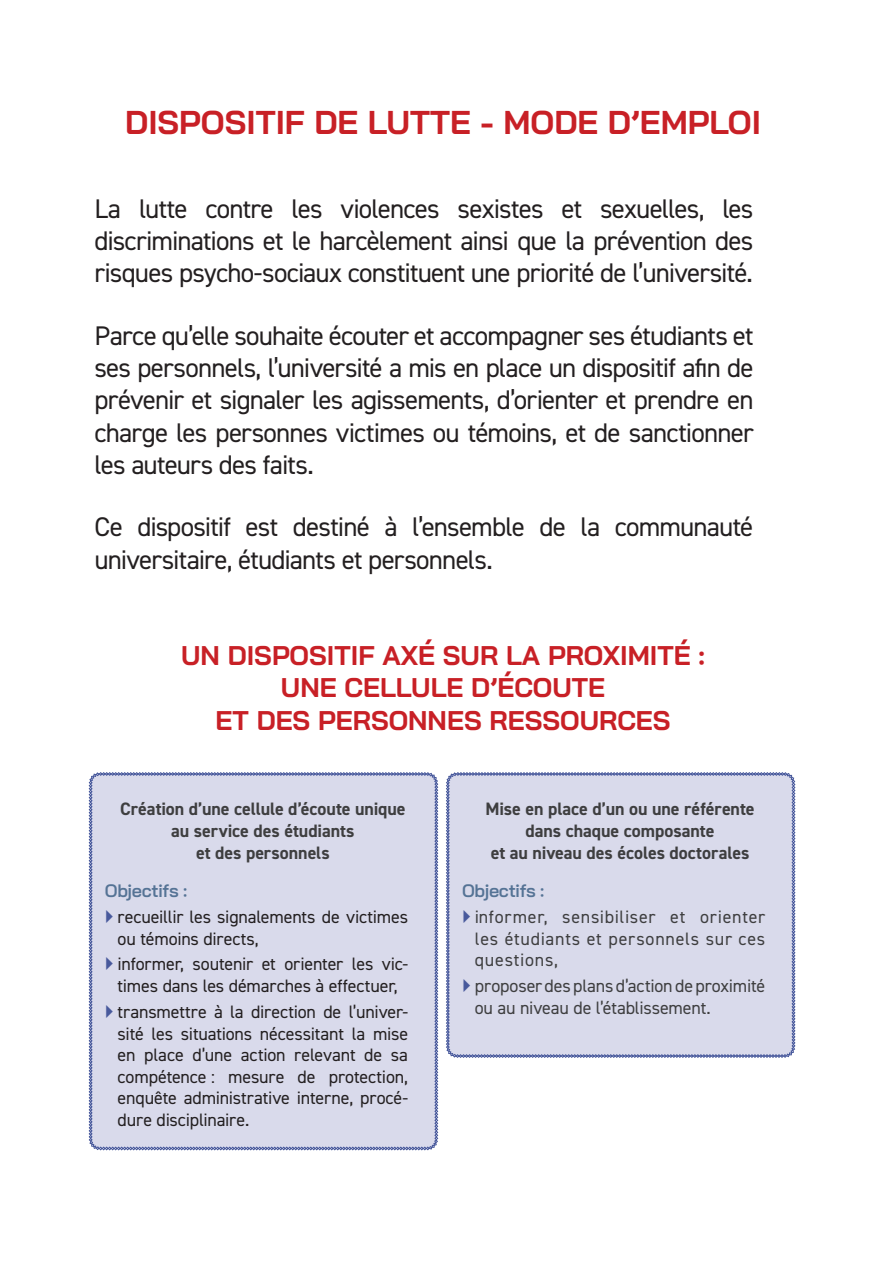
<style>
.page{position:relative;width:893px;height:1263px;background:#fff}
.page>*{position:absolute;margin:0;border:0;box-sizing:border-box;transform-origin:0 0}
.t1{font:700 33px "Bai Jamjuree";color:#c82026}
.t2{font:27px/32.4px "DIN2014";letter-spacing:-.035em;color:#231f20;text-align:justify}
.t3{font:700 27px/32.4px "Bai Jamjuree";color:#c82026;text-align:center}
.t4{font:18px/21.6px "DIN2014";letter-spacing:-.01em;color:#231f20}
.t5{font:700 18px/21.6px "DIN2014";letter-spacing:-.005em;color:#3e3e3f;text-align:center}
.t6{font:18px/21.6px "DIN2014";color:#3e3e3f;text-align:justify}
.t7{font:600 18px "Bai Jamjuree";letter-spacing:-.025em;color:#557395}
</style>
<div class="page">
<div style="left:446px;top:772px;width:349px;height:286px;background:#d9daeb"></div>
<div style="left:89px;top:772px;width:349px;height:378px;background:#d9daeb"></div>
<p class="t1" style="left:125px;top:104px;width:637px">DISPOSITIF DE LUTTE - MODE D’EMPLOI</p>
<p class="t2" style="left:94px;top:192px;width:661px">La lutte contre les violences sexistes et sexuelles, les discriminations et le harcèlement ainsi que la prévention des risques psycho-sociaux constituent une priorité de l’université.</p>
<p class="t2" style="left:94px;top:319px;width:661px">Parce qu’elle souhaite écouter et accompagner ses étudiants et ses personnels, l’université a mis en place un dispositif afin de prévenir et signaler les agissements, d’orienter et prendre en charge les personnes victimes ou témoins, et de sanctionner les auteurs des faits.</p>
<p class="t2" style="left:94px;top:510px;width:660px">Ce dispositif est destiné à l’ensemble de la communauté universitaire, étudiants et personnels.</p>
<p class="t3" style="left:181px;top:639px;width:525px">UN DISPOSITIF AXÉ SUR LA PROXIMITÉ :<br>UNE CELLULE D’ÉCOUTE<br>ET DES PERSONNES RESSOURCES</p>
<p class="t5" style="left:120px;top:798px;width:287px">Création d’une cellule d’écoute unique au service des étudiants<br>et des personnels</p>
<p class="t7" style="left:105px;top:880px;width:84px">Objectifs :</p>
<p class="t4" style="left:118px;top:906px;width:292px">recueillir les signalements de victimes ou témoins directs,</p>
<p class="t4" style="left:118px;top:953px;width:292px">informer, soutenir et orienter les vic&shy;times dans les démarches à effectuer,</p>
<p class="t4" style="left:118px;top:1000px;width:292px;text-align:justify">transmettre à la direction de l’univer&shy;sité les situations nécessitant la mise en place d’une action relevant de sa compétence : mesure de protection, enquête administrative interne, procé&shy;dure disciplinaire.</p>
<p class="t5" style="left:485px;top:798px;width:271px">Mise en place d’un ou une référente dans chaque composante<br>et au niveau des écoles doctorales</p>
<p class="t7" style="left:462px;top:880px;width:84px">Objectifs :</p>
<p class="t6" style="left:475px;top:906px;width:292px">informer, sensibiliser et orienter les étudiants et personnels sur ces questions,</p>
<p class="t6" style="left:475px;top:975px;width:292px">proposer des plans d’action de proximité ou au niveau de l’établissement.</p>
</div>
